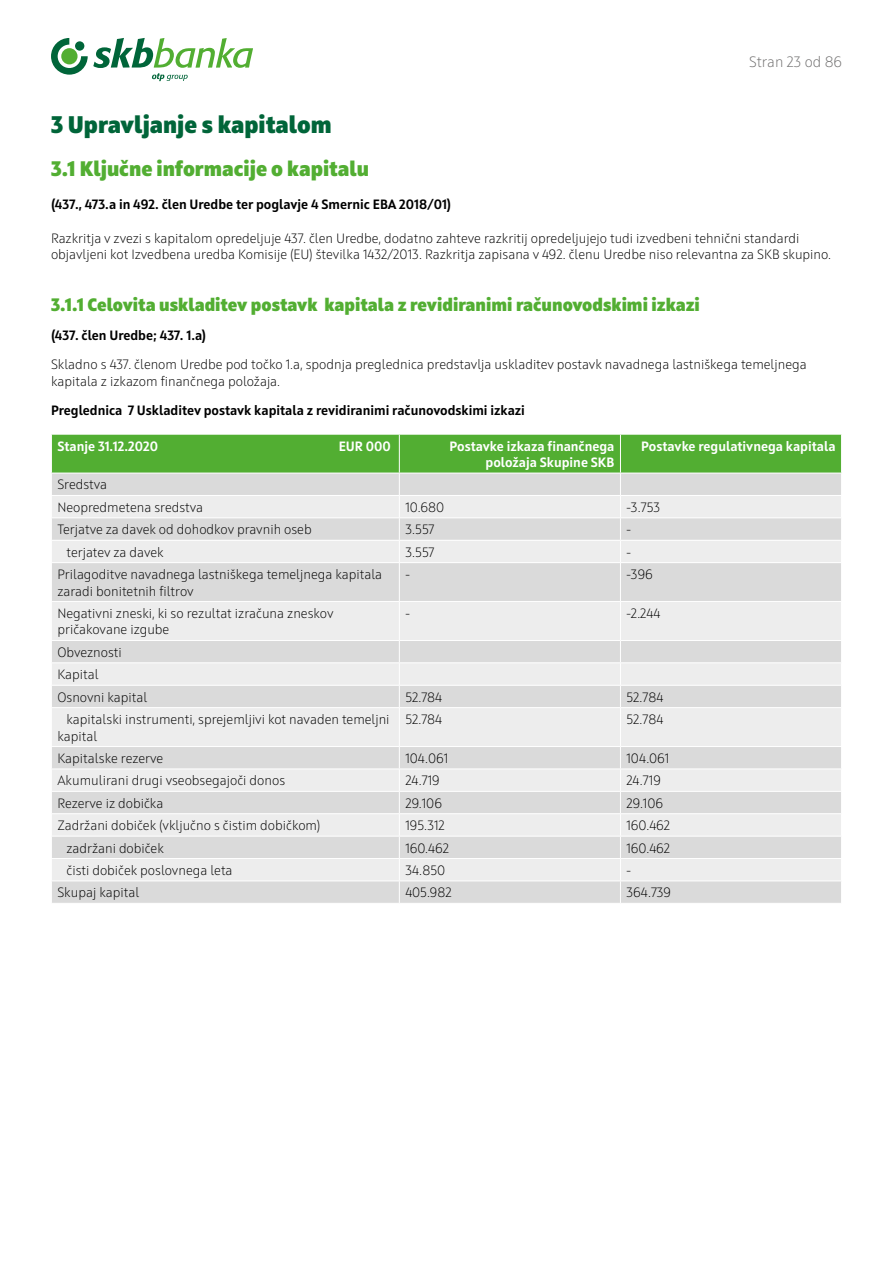
<style>
.page{position:relative;width:893px;height:1263px;background:#fff}
.page>*{position:absolute;margin:0;border:0;box-sizing:border-box;transform-origin:0 0}
.t1{font:800 24px "Squad";color:#006539}
.t2{font:800 21px "Squad";color:#52ae32}
.t3{font:800 18px "Squad";color:#52ae32}
.t4{font:300 15px "Squad";color:#706f6f}
.t5{font:300 13.5px/16.5px "Squad";color:#000}
.t6{font:700 13.5px "Squad";color:#000}
.t7{font:700 13.5px/16.5px "Squad";color:#fff;text-align:right}
</style>
<div class="page">
<svg style="left:51px;top:38px;width:202px;height:43px"></svg>
<div style="left:52px;top:881px;width:789px;height:22px;background:#dadada"></div>
<svg style="left:52px;top:563px;width:789px;height:317px;background:#e4e4e4"></svg>
<svg style="left:52px;top:435px;width:789px;height:127px;background:#b8d4af"></svg>
<hr style="left:399px;top:563px;width:1px;height:38px;background:#fff">
<hr style="left:620px;top:563px;width:1px;height:38px;background:#fff">
<hr style="left:51px;top:601px;width:348px;height:1px;background:#fff">
<hr style="left:399px;top:601px;width:221px;height:1px;background:#fff">
<hr style="left:399px;top:602px;width:1px;height:38px;background:#fff">
<hr style="left:620px;top:601px;width:222px;height:1px;background:#fff">
<hr style="left:620px;top:602px;width:1px;height:38px;background:#fff">
<hr style="left:51px;top:640px;width:348px;height:1px;background:#fff">
<hr style="left:399px;top:640px;width:221px;height:1px;background:#fff">
<hr style="left:620px;top:640px;width:222px;height:1px;background:#fff">
<hr style="left:51px;top:662px;width:348px;height:1px;background:#fff">
<hr style="left:399px;top:662px;width:221px;height:1px;background:#fff">
<hr style="left:620px;top:662px;width:222px;height:1px;background:#fff">
<hr style="left:51px;top:685px;width:348px;height:1px;background:#fff">
<hr style="left:399px;top:685px;width:221px;height:1px;background:#fff">
<svg style="left:399px;top:641px;width:1px;height:66px"></svg>
<hr style="left:620px;top:685px;width:222px;height:1px;background:#fff">
<svg style="left:620px;top:641px;width:1px;height:66px"></svg>
<hr style="left:51px;top:707px;width:348px;height:1px;background:#fff">
<hr style="left:399px;top:707px;width:221px;height:1px;background:#fff">
<hr style="left:399px;top:708px;width:1px;height:38px;background:#fff">
<hr style="left:620px;top:707px;width:222px;height:1px;background:#fff">
<hr style="left:620px;top:708px;width:1px;height:38px;background:#fff">
<hr style="left:51px;top:746px;width:348px;height:1px;background:#fff">
<hr style="left:399px;top:746px;width:221px;height:1px;background:#fff">
<hr style="left:620px;top:746px;width:222px;height:1px;background:#fff">
<hr style="left:51px;top:768px;width:348px;height:1px;background:#fff">
<hr style="left:399px;top:768px;width:221px;height:1px;background:#fff">
<hr style="left:620px;top:768px;width:222px;height:1px;background:#fff">
<hr style="left:51px;top:791px;width:348px;height:1px;background:#fff">
<hr style="left:399px;top:791px;width:221px;height:1px;background:#fff">
<hr style="left:620px;top:791px;width:222px;height:1px;background:#fff">
<hr style="left:51px;top:813px;width:348px;height:1px;background:#fff">
<hr style="left:399px;top:813px;width:221px;height:1px;background:#fff">
<hr style="left:620px;top:813px;width:222px;height:1px;background:#fff">
<hr style="left:51px;top:836px;width:348px;height:1px;background:#fff">
<hr style="left:399px;top:836px;width:221px;height:1px;background:#fff">
<hr style="left:620px;top:836px;width:222px;height:1px;background:#fff">
<hr style="left:51px;top:858px;width:348px;height:1px;background:#fff">
<hr style="left:399px;top:858px;width:221px;height:1px;background:#fff">
<hr style="left:620px;top:858px;width:222px;height:1px;background:#fff">
<svg style="left:399px;top:747px;width:1px;height:156px"></svg>
<svg style="left:620px;top:747px;width:1px;height:156px"></svg>
<hr style="left:51px;top:473px;width:348px;height:1px;background:#fff">
<hr style="left:399px;top:473px;width:221px;height:1px;background:#fff">
<hr style="left:620px;top:473px;width:222px;height:1px;background:#fff">
<p class="t4" style="left:749px;top:53px;width:94px">Stran 23 od 86</p>
<h1 class="t1" style="left:51px;top:109px;width:282px">3 Upravljanje s kapitalom</h1>
<h2 class="t2" style="left:51px;top:154px;width:320px">3.1 Ključne informacije o kapitalu</h2>
<p class="t6" style="left:51px;top:196px;width:401px">(437., 473.a in 492. člen Uredbe ter poglavje 4 Smernic EBA 2018/01)</p>
<p class="t5" style="left:51px;top:230px;width:782px">Razkritja v zvezi s kapitalom opredeljuje 437. člen Uredbe, dodatno zahteve razkritij opredeljujejo tudi izvedbeni tehnični standardi objavljeni kot Izvedbena uredba Komisije (EU) številka 1432/2013. Razkritja zapisana v 492. členu Uredbe niso relevantna za SKB skupino.</p>
<h3 class="t3" style="left:51px;top:293px;width:650px">3.1.1 Celovita uskladitev postavk kapitala z revidiranimi računovodskimi izkazi</h3>
<p class="t6" style="left:51px;top:327px;width:157px">(437. člen Uredbe; 437. 1.a)</p>
<p class="t5" style="left:51px;top:356px;width:757px">Skladno s 437. členom Uredbe pod točko 1.a, spodnja preglednica predstavlja uskladitev postavk navadnega lastniškega temeljnega kapitala z izkazom finančnega položaja.</p>
<p class="t6" style="left:51px;top:402px;width:475px">Preglednica 7 Uskladitev postavk kapitala z revidiranimi računovodskimi izkazi</p>
<p class="t7" style="left:57px;top:437px;width:102px">Stanje 31.12.2020</p>
<p class="t7" style="left:339px;top:437px;width:54px">EUR 000</p>
<p class="t7" style="left:449px;top:437px;width:166px">Postavke izkaza finančnega položaja Skupine SKB</p>
<p class="t7" style="left:641px;top:437px;width:196px">Postavke regulativnega kapitala</p>
<p class="t5" style="left:57px;top:474px;width:147px;line-height:22.4px">Sredstva<br>Neopredmetena sredstva</p>
<p class="t5" style="left:405px;top:499px;width:40px">10.680</p>
<p class="t5" style="left:626px;top:499px;width:35px">-3.753</p>
<p class="t5" style="left:57px;top:521px;width:256px">Terjatve za davek od dohodkov pravnih oseb</p>
<p class="t5" style="left:405px;top:521px;width:30px">3.557</p>
<p class="t5" style="left:626px;top:521px;width:6px">-</p>
<p class="t5" style="left:67px;top:544px;width:99px">terjatev za davek</p>
<p class="t5" style="left:405px;top:544px;width:30px">3.557</p>
<p class="t5" style="left:626px;top:544px;width:6px">-</p>
<p class="t5" style="left:57px;top:566px;width:326px">Prilagoditve navadnega lastniškega temeljnega kapitala zaradi bonitetnih filtrov</p>
<p class="t5" style="left:405px;top:566px;width:6px">-</p>
<p class="t5" style="left:626px;top:566px;width:28px">-396</p>
<p class="t5" style="left:57px;top:605px;width:278px">Negativni zneski, ki so rezultat izračuna zneskov pričakovane izgube</p>
<p class="t5" style="left:405px;top:605px;width:6px">-</p>
<p class="t5" style="left:626px;top:605px;width:35px">-2.244</p>
<p class="t5" style="left:57px;top:641px;width:91px;line-height:22.4px">Obveznosti<br>Kapital<br>Osnovni kapital</p>
<p class="t5" style="left:405px;top:689px;width:38px">52.784</p>
<p class="t5" style="left:626px;top:689px;width:38px">52.784</p>
<p class="t5" style="left:57px;top:711px;width:334px;text-indent:9px">kapitalski instrumenti, sprejemljivi kot navaden temeljni kapital</p>
<p class="t5" style="left:405px;top:711px;width:38px">52.784</p>
<p class="t5" style="left:626px;top:711px;width:38px">52.784</p>
<p class="t5" style="left:57px;top:750px;width:107px">Kapitalske rezerve</p>
<p class="t5" style="left:405px;top:750px;width:44px">104.061</p>
<p class="t5" style="left:626px;top:750px;width:44px">104.061</p>
<p class="t5" style="left:57px;top:772px;width:229px">Akumulirani drugi vseobsegajoči donos</p>
<p class="t5" style="left:405px;top:772px;width:36px">24.719</p>
<p class="t5" style="left:626px;top:772px;width:36px">24.719</p>
<p class="t5" style="left:57px;top:795px;width:108px">Rezerve iz dobička</p>
<p class="t5" style="left:405px;top:795px;width:38px">29.106</p>
<p class="t5" style="left:626px;top:795px;width:38px">29.106</p>
<p class="t5" style="left:57px;top:817px;width:265px">Zadržani dobiček (vključno s čistim dobičkom)</p>
<p class="t5" style="left:405px;top:817px;width:41px">195.312</p>
<p class="t5" style="left:626px;top:817px;width:45px">160.462</p>
<p class="t5" style="left:67px;top:840px;width:99px">zadržani dobiček</p>
<p class="t5" style="left:405px;top:840px;width:45px">160.462</p>
<p class="t5" style="left:626px;top:840px;width:45px">160.462</p>
<p class="t5" style="left:67px;top:862px;width:168px">čisti dobiček poslovnega leta</p>
<p class="t5" style="left:405px;top:862px;width:41px">34.850</p>
<p class="t5" style="left:626px;top:862px;width:6px">-</p>
<p class="t5" style="left:57px;top:884px;width:83px">Skupaj kapital</p>
<p class="t5" style="left:405px;top:884px;width:48px">405.982</p>
<p class="t5" style="left:626px;top:884px;width:46px">364.739</p>
</div>
